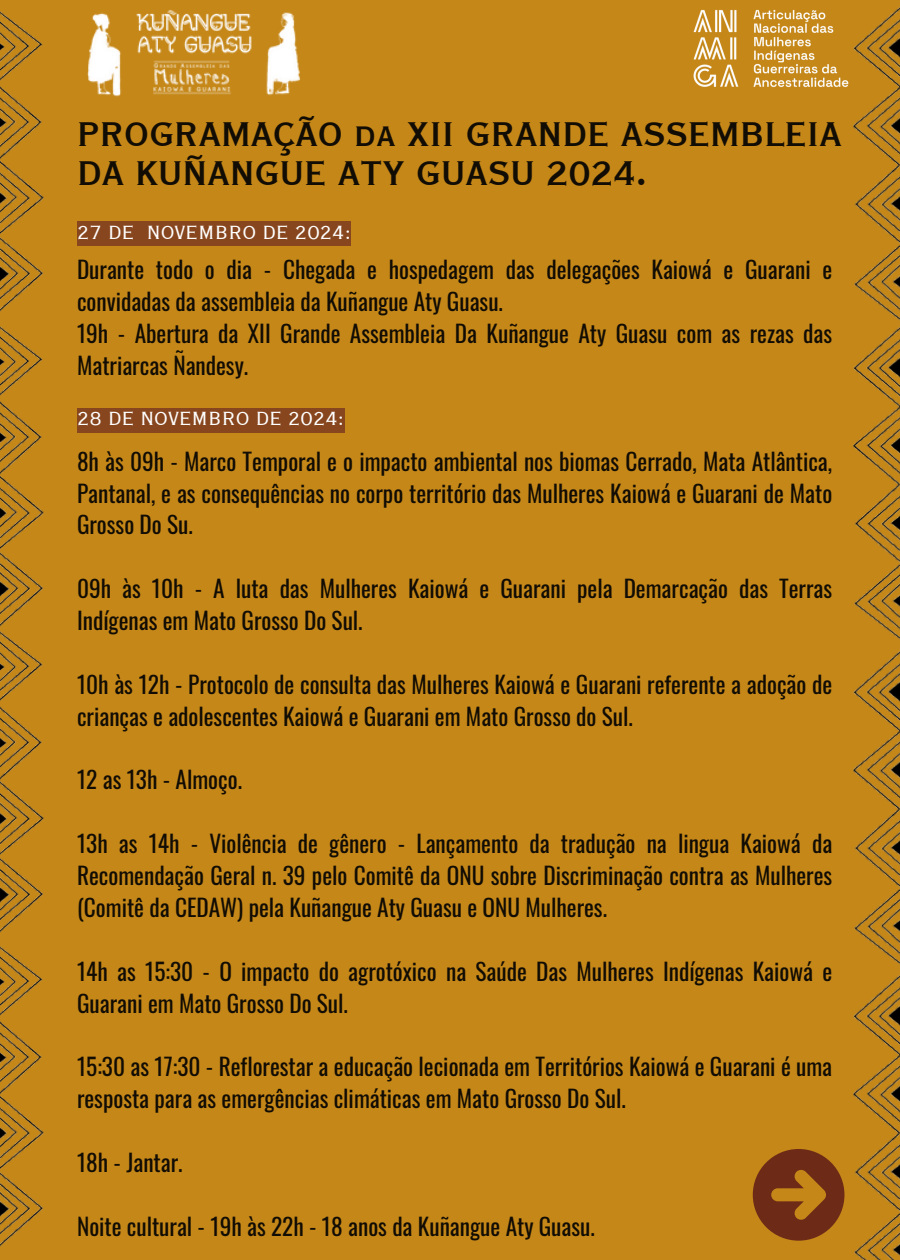
<style>
.page{position:relative;width:900px;height:1260px;background:#c58718}
.page>*{position:absolute;margin:0;border:0;box-sizing:border-box;transform-origin:0 0}
.t1{font:44.75px/39.5px "Copperplate Gothic LT Pro 30 BC";color:#110c04}
.t2{font:25px "Copperplate Gothic LT Pro 29 BC";color:#fff}
.t3{font:24.75px "Copperplate Gothic LT Pro 29 BC";color:#fff}
.t4{font:23.25px/32px "Oswald";color:#110c04}
</style>
<div class="page">
<img style="left:0;top:326px;width:44px;height:295px">
<img style="left:854px;top:329px;width:46px;height:311px">
<img style="left:0;top:621px;width:44px;height:312px">
<img style="left:0;top:946px;width:44px;height:301px">
<img style="left:854px;top:651px;width:46px;height:313px">
<img style="left:854px;top:964px;width:46px;height:296px">
<img style="left:0;top:11px;width:44px;height:301px">
<img style="left:854px;top:7px;width:46px;height:322px">
<svg style="left:753px;top:1149px;width:91px;height:92px"></svg>
<img style="left:87px;top:9px;width:214px;height:88px">
<img style="left:693px;top:9px;width:161px;height:79px">
<div style="left:77px;top:222px;width:274px;height:24px;background:#87461e"></div>
<div style="left:77px;top:408px;width:267px;height:24px;background:#87461e"></div>
<p class="t1" style="left:77px;top:116px;width:766px">PROGRAMAÇÃO da XII GRANDE ASSEMBLEIA<br>DA KUÑANGUE ATY GUASU 2024.</p>
<p class="t2" style="left:77px;top:221px;width:275px">27 DE NOVEMBRO DE 2024:</p>
<p class="t4" style="left:77px;top:253px;width:757px">Durante todo o dia - Chegada e hospedagem das delegações Kaiowá e Guarani e convidadas da assembleia da Kuñangue Aty Guasu.</p>
<p class="t4" style="left:77px;top:317px;width:757px">19h - Abertura da XII Grande Assembleia Da Kuñangue Aty Guasu com as rezas das<br>Matriarcas Ñandesy.</p>
<p class="t3" style="left:77px;top:407px;width:269px">28 DE NOVEMBRO DE 2024:</p>
<p class="t4" style="left:77px;top:444px;width:757px;text-align:justify">8h às 09h - Marco Temporal e o impacto ambiental nos biomas Cerrado, Mata Atlântica, Pantanal, e as consequências no corpo território das Mulheres Kaiowá e Guarani de Mato Grosso Do Su.</p>
<p class="t4" style="left:77px;top:572px;width:757px">09h às 10h - A luta das Mulheres Kaiowá e Guarani pela Demarcação das Terras<br>Indígenas em Mato Grosso Do Sul.</p>
<p class="t4" style="left:77px;top:667px;width:757px">10h às 12h - Protocolo de consulta das Mulheres Kaiowá e Guarani referente a adoção de crianças e adolescentes Kaiowá e Guarani em Mato Grosso do Sul.</p>
<h1 class="t4" style="left:77px;top:763px;width:167px">12 as 13h - Almoço.</h1>
<h2 class="t4" style="left:77px;top:827px;width:757px;text-align:justify">13h as 14h - Violência de gênero - Lançamento da tradução na lingua Kaiowá da Recomendação Geral n. 39 pelo Comitê da ONU sobre Discriminação contra as Mulheres (Comitê da CEDAW) pela Kuñangue Aty Guasu e ONU Mulheres.</h2>
<p class="t4" style="left:77px;top:954px;width:757px">14h as 15:30 - O impacto do agrotóxico na Saúde Das Mulheres Indígenas Kaiowá e<br>Guarani em Mato Grosso Do Sul.</p>
<p class="t4" style="left:77px;top:1050px;width:757px">15:30 as 17:30 - Reflorestar a educação lecionada em Territórios Kaiowá e Guarani é uma resposta para as emergências climáticas em Mato Grosso Do Sul.</p>
<p class="t4" style="left:77px;top:1145px;width:107px">18h - Jantar.</p>
<p class="t4" style="left:77px;top:1209px;width:519px">Noite cultural - 19h às 22h - 18 anos da Kuñangue Aty Guasu.</p>
</div>
